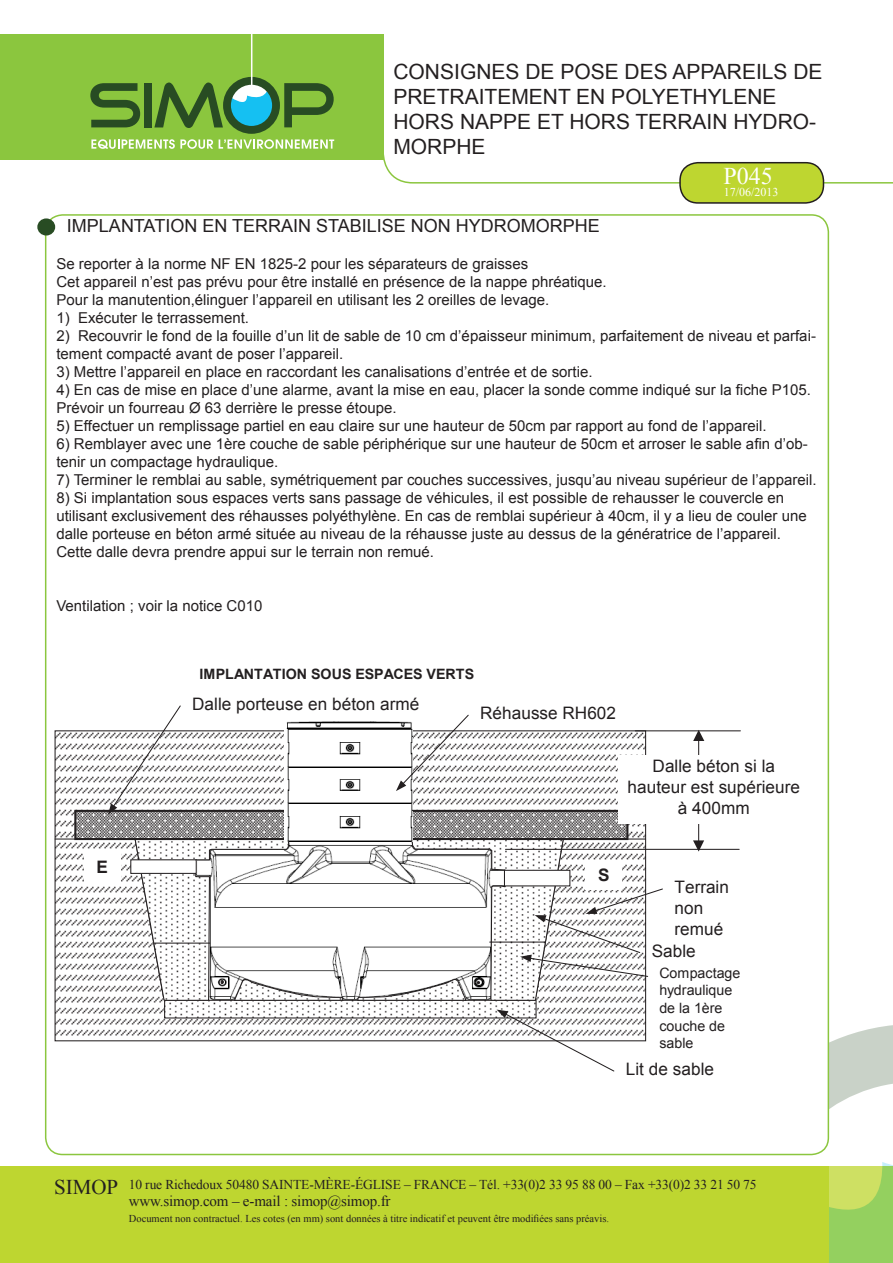
<style>
.page{position:relative;width:893px;height:1263px;background:#fff}
.page>*{position:absolute;margin:0;border:0;box-sizing:border-box;transform-origin:0 0}
.t1{font:24px "Times New Roman";color:#fff}
.t2{font:21px/25.2px "Arial";color:#231f20}
.t3{font:21px "Times New Roman";color:#231f20}
.t4{font:18px "Arial";color:#231f20}
.t5{font:17.1px/21.1px "Arial";letter-spacing:.005em;color:#231f20;text-align:center}
.t6{font:700 17.1px "Arial";color:#231f20}
.t7{font:15px/18px "Arial";color:#231f20}
.t8{font:15px "Times New Roman";letter-spacing:-.01em;color:#231f20}
.t9{font:14.25px/17.7px "Arial";color:#231f20}
.t10{font:700 14.25px "Arial";color:#231f20}
.t11{font:13.5px "Times New Roman";letter-spacing:-.01em;color:#231f20}
.t12{font:12px "Times New Roman";color:#fff}
.t13{font:10.5px "Times New Roman";color:#231f20}
</style>
<div class="page">
<div style="left:0;top:1166px;width:893px;height:97px;background:#bed630"></div>
<svg style="left:383px;top:154px;width:510px;height:30px"></svg>
<div style="left:0;top:34px;width:384px;height:126px;background:#8bc63e"></div>
<hr style="left:251px;top:34px;width:1px;height:56px;background:#fff">
<svg style="left:90px;top:77px;width:244px;height:72px"></svg>
<svg style="left:829px;top:1024px;width:64px;height:239px"></svg>
<div style="left:680px;top:163px;width:143px;height:40px;background:#bed630;border-radius:18px"></div>
<div style="left:679px;top:162px;width:145px;height:42px;border:2px solid #231f20;border-radius:18px"></div>
<div style="left:38px;top:219px;width:16px;height:16px;background:#284c23;border-radius:50%"></div>
<div style="left:37px;top:218px;width:18px;height:17px;border:2px solid #284c23;border-radius:50%"></div>
<img style="left:57px;top:732px;width:587px;height:304px">
<img style="left:344px;top:841px;width:12px;height:159px">
<img style="left:166px;top:1002px;width:369px;height:14px">
<svg style="left:132px;top:840px;width:212px;height:161px"></svg>
<div style="left:131px;top:860px;width:65px;height:13px;background:#fff"></div>
<div style="left:130px;top:859px;width:67px;height:15px;border:1px solid #231f20"></div>
<img style="left:77px;top:813px;width:548px;height:24px">
<div style="left:74px;top:810px;width:554px;height:30px;border:2px solid #231f20"></div>
<img style="left:284px;top:804px;width:129px;height:37px">
<img style="left:284px;top:767px;width:129px;height:37px">
<img style="left:284px;top:729px;width:112px;height:38px">
<img style="left:286px;top:721px;width:110px;height:8px">
<svg style="left:497px;top:1009px;width:118px;height:63px"></svg>
<hr style="left:505px;top:849px;width:234px;height:1px;background:#231f20">
<hr style="left:635px;top:730px;width:105px;height:1px;background:#231f20">
<hr style="left:698px;top:741px;width:1px;height:100px;background:#231f20">
<svg style="left:693px;top:730px;width:11px;height:11px"></svg>
<svg style="left:693px;top:840px;width:11px;height:11px"></svg>
<div style="left:618px;top:755px;width:191px;height:68px;background:#fff"></div>
<svg style="left:108px;top:705px;width:74px;height:110px"></svg>
<div style="left:84px;top:853px;width:36px;height:29px;background:#fff"></div>
<hr style="left:55px;top:838px;width:40px;height:1px;background:#231f20">
<svg style="left:396px;top:714px;width:74px;height:77px"></svg>
<hr style="left:154px;top:942px;width:56px;height:2px;background:#231f20">
<svg style="left:356px;top:825px;width:308px;height:176px"></svg>
<h2 class="t2" style="left:393px;top:59px;width:431px">CONSIGNES DE POSE DES APPAREILS DE<br>PRETRAITEMENT EN POLYETHYLENE<br>HORS NAPPE ET HORS TERRAIN HYDRO-<br>MORPHE</h2>
<h1 class="t1" style="left:723px;top:160px;width:51px">P045</h1>
<p class="t4" style="left:67px;top:213px;width:534px">IMPLANTATION EN TERRAIN STABILISE NON HYDROMORPHE</p>
<p class="t12" style="left:724px;top:184px;width:56px">17/06/2013</p>
<p class="t7" style="left:56px;top:254px;width:552px">Se reporter à la norme NF EN 1825-2 pour les séparateurs de graisses<br>Cet appareil n’est pas prévu pour être installé en présence de la nappe phréatique.<br>Pour la manutention,élinguer l’appareil en utilisant les 2 oreilles de levage.</p>
<p class="t7" style="left:56px;top:308px;width:194px">1) Exécuter le terrassement.</p>
<p class="t7" style="left:56px;top:326px;width:761px">2) Recouvrir le fond de la fouille d’un lit de sable de 10 cm d’épaisseur minimum, parfaitement de niveau et parfai&shy;tement compacté avant de poser l’appareil.</p>
<p class="t7" style="left:56px;top:362px;width:538px">3) Mettre l’appareil en place en raccordant les canalisations d’entrée et de sortie.</p>
<p class="t7" style="left:56px;top:380px;width:756px">4) En cas de mise en place d’une alarme, avant la mise en eau, placer la sonde comme indiqué sur la fiche P105.<br>Prévoir un fourreau Ø 63 derrière le presse étoupe.</p>
<p class="t7" style="left:56px;top:416px;width:712px">5) Effectuer un remplissage partiel en eau claire sur une hauteur de 50cm par rapport au fond de l’appareil.</p>
<p class="t7" style="left:56px;top:434px;width:753px">6) Remblayer avec une 1ère couche de sable périphérique sur une hauteur de 50cm et arroser le sable afin d’ob&shy;tenir un compactage hydraulique.</p>
<p class="t7" style="left:56px;top:470px;width:762px">7) Terminer le remblai au sable, symétriquement par couches successives, jusqu’au niveau supérieur de l’appareil.</p>
<p class="t7" style="left:56px;top:488px;width:752px">8) Si implantation sous espaces verts sans passage de véhicules, il est possible de rehausser le couvercle en utilisant exclusivement des réhausses polyéthylène. En cas de remblai supérieur à 40cm, il y a lieu de couler une dalle porteuse en béton armé située au niveau de la réhausse juste au dessus de la génératrice de l’appareil.<br>Cette dalle devra prendre appui sur le terrain non remué.</p>
<p class="t7" style="left:56px;top:596px;width:207px">Ventilation ; voir la notice C010</p>
<p class="t6" style="left:97px;top:855px;width:13px">E</p>
<p class="t10" style="left:200px;top:665px;width:276px">IMPLANTATION SOUS ESPACES VERTS</p>
<p class="t5" style="left:192px;top:693px;width:229px">Dalle porteuse en béton armé</p>
<p class="t5" style="left:480px;top:703px;width:137px">Réhausse RH602</p>
<p class="t5" style="left:628px;top:756px;width:174px">Dalle béton si la hauteur est supérieure à 400mm</p>
<p class="t6" style="left:598px;top:864px;width:13px">S</p>
<p class="t5" style="left:674px;top:876px;width:56px;text-align:left">Terrain non remué</p>
<p class="t5" style="left:652px;top:940px;width:46px">Sable</p>
<p class="t9" style="left:659px;top:964px;width:83px">Compactage hydraulique de la 1ère couche de sable</p>
<p class="t5" style="left:626px;top:1058px;width:90px">Lit de sable</p>
<h2 class="t3" style="left:54px;top:1173px;width:66px">SIMOP</h2>
<p class="t11" style="left:129px;top:1176px;width:629px">10 rue Richedoux 50480 SAINTE-MÈRE-ÉGLISE – FRANCE – Tél. +33(0)2 33 95 88 00 – Fax +33(0)2 33 21 50 75</p>
<p class="t8" style="left:129px;top:1191px;width:263px">www.simop.com – e-mail : simop@simop.fr</p>
<p class="t13" style="left:129px;top:1211px;width:482px">Document non contractuel. Les cotes (en mm) sont données à titre indicatif et peuvent être modifiées sans préavis.</p>
</div>
